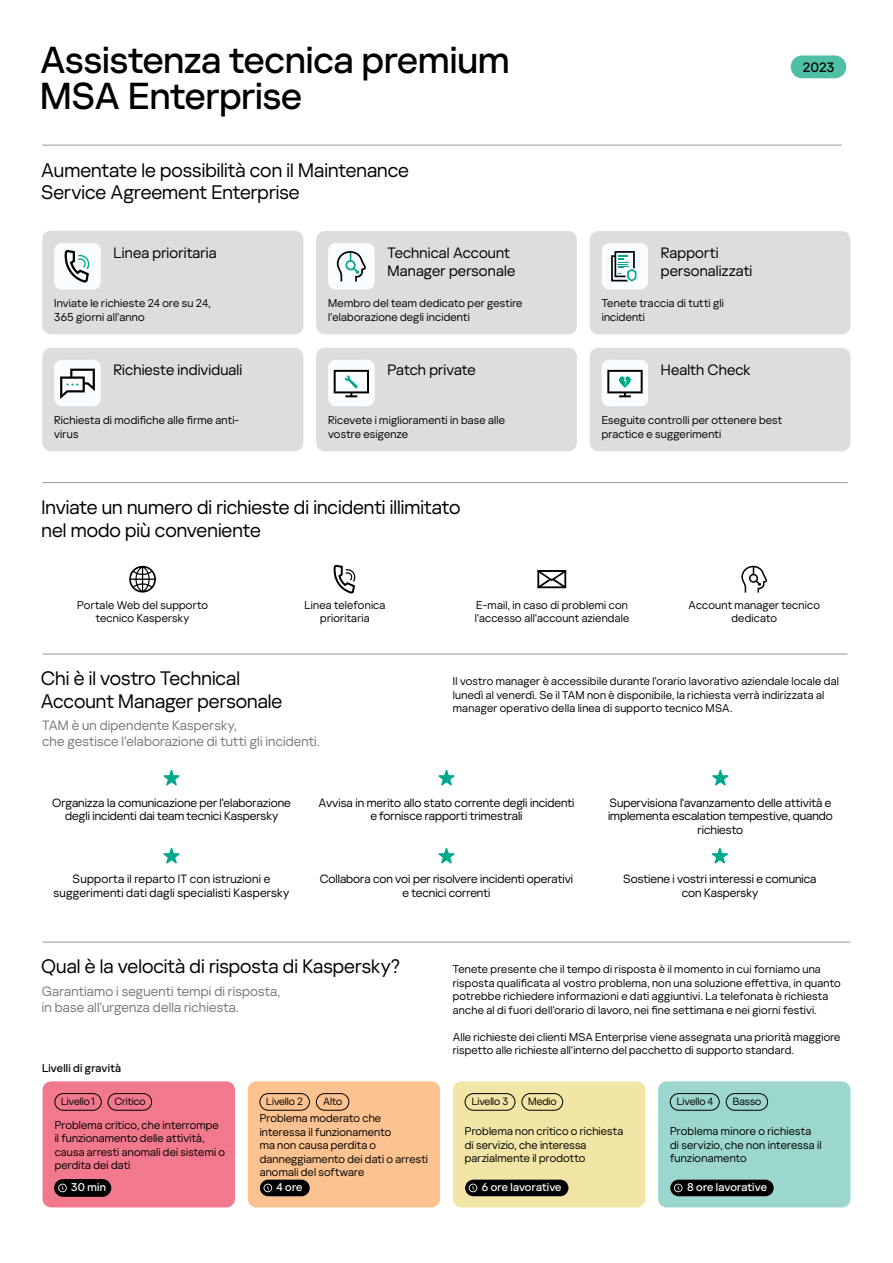
<style>
.page{position:relative;width:893px;height:1263px;background:#fff}
.page>*{position:absolute;margin:0;border:0;box-sizing:border-box;transform-origin:0 0}
.t1{font:500 37.5px/36px "Kaspersky Sans Display";letter-spacing:-.005em;color:#000}
.t2{font:19.5px/22.5px "Kaspersky Sans Display";color:#000}
.titles_vidget{font:15px/18px "Kaspersky Sans Display";letter-spacing:.01em;color:#000}
.subhead{font:13.5px/15.8px "Kaspersky Sans Display";letter-spacing:.015em;color:#77787b}
.head-severity-levels{font:500 13.5px "Kaspersky Sans Display";color:#000}
.titles_centered{font:12px/13.5px "Kaspersky Sans Display";color:#000;text-align:center}
.body{font:11.25px/13.5px "Kaspersky Sans Display";letter-spacing:.02em;color:#000}
.body-severity-levels{font:11.25px/13.5px "Kaspersky Sans Display";letter-spacing:.015em;color:#000}
.body-2{font:500 11.25px "Kaspersky Sans Display";letter-spacing:.01em;color:#fff}
.body-3{font:500 11.25px "Kaspersky Sans Display";letter-spacing:.02em;color:#000}
.head-severity-levels-2{font:10.5px "Kaspersky Sans Display";color:#000}
</style>
<div class="page">
<div style="left:42px;top:231px;width:261px;height:103px;background:#dcddde;border-radius:9px"></div>
<div style="left:43px;top:1081px;width:192px;height:126px;background:#f2788d;border-radius:9px"></div>
<div style="left:791px;top:55px;width:55px;height:23px;background:#4fbfa5;border-radius:11px"></div>
<hr style="left:42px;top:145px;width:800px;height:1px;background:#939598">
<hr style="left:43px;top:482px;width:805px;height:1px;background:#939598">
<hr style="left:43px;top:654px;width:804px;height:1px;background:#939598">
<hr style="left:43px;top:942px;width:807px;height:1px;background:#939598">
<div style="left:590px;top:348px;width:260px;height:103px;background:#dcddde;border-radius:9px"></div>
<div style="left:658px;top:1081px;width:192px;height:126px;background:#9cd7ce;border-radius:9px"></div>
<div style="left:453px;top:1081px;width:192px;height:126px;background:#f1e6a5;border-radius:9px"></div>
<div style="left:248px;top:1081px;width:192px;height:126px;background:#fcc28f;border-radius:9px"></div>
<div style="left:590px;top:231px;width:260px;height:103px;background:#dcddde;border-radius:9px"></div>
<div style="left:316px;top:231px;width:261px;height:103px;background:#dcddde;border-radius:9px"></div>
<div style="left:316px;top:348px;width:261px;height:103px;background:#dcddde;border-radius:9px"></div>
<div style="left:42px;top:348px;width:261px;height:103px;background:#dcddde;border-radius:9px"></div>
<div style="left:602px;top:360px;width:46px;height:46px;background:#fafdff;border-radius:8px"></div>
<div style="left:602px;top:243px;width:46px;height:46px;background:#fafdff;border-radius:8px"></div>
<div style="left:328px;top:243px;width:47px;height:46px;background:#fafdff;border-radius:8px"></div>
<div style="left:328px;top:360px;width:47px;height:46px;background:#fafdff;border-radius:8px"></div>
<div style="left:54px;top:360px;width:47px;height:46px;background:#fafdff;border-radius:8px"></div>
<div style="left:54px;top:243px;width:47px;height:46px;background:#fafdff;border-radius:8px"></div>
<div style="left:55px;top:1093px;width:47px;height:17px;border:1px solid #000;border-radius:8px"></div>
<div style="left:465px;top:1093px;width:50px;height:17px;border:1px solid #000;border-radius:8px"></div>
<div style="left:260px;top:1093px;width:50px;height:17px;border:1px solid #000;border-radius:8px"></div>
<div style="left:260px;top:1179px;width:50px;height:17px;background:#000;border-radius:8px"></div>
<div style="left:465px;top:1179px;width:103px;height:17px;background:#000;border-radius:8px"></div>
<div style="left:670px;top:1179px;width:104px;height:17px;background:#000;border-radius:8px"></div>
<div style="left:55px;top:1179px;width:56px;height:17px;background:#000;border-radius:8px"></div>
<div style="left:54px;top:1179px;width:57px;height:17px;border:1px solid #000;border-radius:8px"></div>
<div style="left:670px;top:1093px;width:49px;height:17px;border:1px solid #000;border-radius:8px"></div>
<div style="left:108px;top:1093px;width:44px;height:17px;border:1px solid #000;border-radius:8px"></div>
<div style="left:522px;top:1093px;width:41px;height:17px;border:1px solid #000;border-radius:8px"></div>
<div style="left:316px;top:1093px;width:33px;height:17px;border:1px solid #000;border-radius:8px"></div>
<div style="left:726px;top:1093px;width:42px;height:17px;border:1px solid #000;border-radius:8px"></div>
<svg style="left:129px;top:566px;width:27px;height:27px"></svg>
<svg style="left:264px;top:1184px;width:8px;height:8px"></svg>
<svg style="left:469px;top:1184px;width:8px;height:8px"></svg>
<svg style="left:674px;top:1184px;width:8px;height:8px"></svg>
<svg style="left:58px;top:1184px;width:9px;height:8px"></svg>
<svg style="left:438px;top:770px;width:17px;height:16px"></svg>
<svg style="left:712px;top:770px;width:17px;height:16px"></svg>
<svg style="left:438px;top:848px;width:17px;height:16px"></svg>
<svg style="left:711px;top:848px;width:17px;height:16px"></svg>
<svg style="left:163px;top:848px;width:17px;height:16px"></svg>
<svg style="left:163px;top:770px;width:17px;height:16px"></svg>
<svg style="left:64px;top:250px;width:26px;height:33px"></svg>
<svg style="left:333px;top:565px;width:23px;height:29px"></svg>
<svg style="left:607px;top:370px;width:36px;height:27px"></svg>
<svg style="left:334px;top:370px;width:35px;height:27px"></svg>
<svg style="left:741px;top:566px;width:26px;height:27px"></svg>
<svg style="left:337px;top:251px;width:29px;height:30px"></svg>
<svg style="left:611px;top:251px;width:25px;height:30px"></svg>
<svg style="left:537px;top:570px;width:29px;height:18px"></svg>
<svg style="left:60px;top:369px;width:35px;height:30px"></svg>
<p class="t1" style="left:40px;top:42px;width:471px">Assistenza tecnica premium<br>MSA Enterprise</p>
<p class="head-severity-levels" style="left:803px;top:59px;width:33px">2023</p>
<p class="t2" style="left:41px;top:159px;width:369px">Aumentate le possibilità con il Maintenance<br>Service Agreement Enterprise</p>
<p class="titles_vidget" style="left:114px;top:244px;width:105px">Linea prioritaria</p>
<p class="titles_vidget" style="left:387px;top:244px;width:129px">Technical Account<br>Manager personale</p>
<p class="titles_vidget" style="left:661px;top:244px;width:93px">Rapporti personalizzati</p>
<p class="body" style="left:54px;top:297px;width:158px">Inviate le richieste 24 ore su 24,<br>365 giorni all'anno</p>
<p class="body" style="left:328px;top:297px;width:196px">Membro del team dedicato per gestire l'elaborazione degli incidenti</p>
<p class="body" style="left:602px;top:297px;width:124px">Tenete traccia di tutti gli incidenti</p>
<p class="titles_vidget" style="left:114px;top:361px;width:130px">Richieste individuali</p>
<p class="titles_vidget" style="left:387px;top:361px;width:90px">Patch private</p>
<p class="titles_vidget" style="left:661px;top:361px;width:91px">Health Check</p>
<p class="body" style="left:54px;top:414px;width:186px">Richiesta di modifiche alle firme anti&shy;virus</p>
<p class="body" style="left:328px;top:414px;width:178px">Ricevete i miglioramenti in base alle vostre esigenze</p>
<p class="body" style="left:602px;top:414px;width:182px">Eseguite controlli per ottenere best practice e suggerimenti</p>
<p class="t2" style="left:41px;top:496px;width:420px">Inviate un numero di richieste di incidenti illimitato nel modo più conveniente</p>
<p class="body" style="left:77px;top:598px;width:132px;text-align:center">Portale Web del supporto tecnico Kaspersky</p>
<p class="body" style="left:688px;top:598px;width:133px;text-align:center">Account manager tecnico dedicato</p>
<p class="body" style="left:304px;top:598px;width:82px;text-align:center">Linea telefonica prioritaria</p>
<p class="body" style="left:475px;top:598px;width:156px">E-mail, in caso di problemi con l'accesso all'account aziendale</p>
<p class="t2" style="left:41px;top:667px;width:243px">Chi è il vostro Technical<br>Account Manager personale</p>
<p class="subhead" style="left:42px;top:718px;width:279px">TAM è un dipendente Kaspersky,<br>che gestisce l'elaborazione di tutti gli incidenti.</p>
<p class="body" style="left:453px;top:675px;width:388px">Il vostro manager è accessibile durante l'orario lavorativo aziendale locale dal lunedì al venerdì. Se il TAM non è disponibile, la richiesta verrà indirizzata al manager operativo della linea di supporto tecnico MSA.</p>
<p class="titles_centered" style="left:52px;top:796px;width:240px">Organizza la comunicazione per l'elaborazione degli incidenti dai team tecnici Kaspersky</p>
<p class="titles_centered" style="left:53px;top:872px;width:238px">Supporta il reparto IT con istruzioni e suggerimenti dati dagli specialisti Kaspersky</p>
<p class="titles_centered" style="left:319px;top:796px;width:257px">Avvisa in merito allo stato corrente degli incidenti e fornisce rapporti trimestrali</p>
<p class="titles_centered" style="left:608px;top:796px;width:226px">Supervisiona l'avanzamento delle attività e implementa escalation tempestive, quando richiesto</p>
<p class="titles_centered" style="left:320px;top:872px;width:255px">Collabora con voi per risolvere incidenti operativi e tecnici correnti</p>
<p class="titles_centered" style="left:623px;top:872px;width:195px">Sostiene i vostri interessi e comunica con Kaspersky</p>
<p class="t2" style="left:41px;top:955px;width:360px">Qual è la velocità di risposta di Kaspersky?</p>
<p class="subhead" style="left:42px;top:983px;width:240px">Garantiamo i seguenti tempi di risposta, in base all'urgenza della richiesta.</p>
<p class="body-3" style="left:42px;top:1062px;width:81px">Livelli di gravità</p>
<p class="body" style="left:453px;top:963px;width:389px">Tenete presente che il tempo di risposta è il momento in cui forniamo una risposta qualificata al vostro problema, non una soluzione effettiva, in quanto potrebbe richiedere informazioni e dati aggiuntivi. La telefonata è richiesta anche al di fuori dell'orario di lavoro, nei fine settimana e nei giorni festivi.</p>
<p class="body" style="left:453px;top:1030px;width:389px">Alle richieste dei clienti MSA Enterprise viene assegnata una priorità maggiore rispetto alle richieste all'interno del pacchetto di supporto standard.</p>
<p class="head-severity-levels-2" style="left:61px;top:1096px;width:35px">Livello 1</p>
<p class="head-severity-levels-2" style="left:114px;top:1096px;width:33px">Critico</p>
<p class="head-severity-levels-2" style="left:266px;top:1096px;width:38px">Livello 2</p>
<p class="head-severity-levels-2" style="left:323px;top:1096px;width:21px">Alto</p>
<p class="head-severity-levels-2" style="left:472px;top:1096px;width:38px">Livello 3</p>
<p class="head-severity-levels-2" style="left:528px;top:1096px;width:30px">Medio</p>
<p class="head-severity-levels-2" style="left:677px;top:1096px;width:38px">Livello 4</p>
<p class="head-severity-levels-2" style="left:733px;top:1096px;width:30px">Basso</p>
<p class="body-severity-levels" style="left:55px;top:1118px;width:172px">Problema critico, che interrompe il funzionamento delle attività, causa arresti anomali dei sistemi o perdita dei dati</p>
<p class="body-severity-levels" style="left:260px;top:1111px;width:170px">Problema moderato che interessa il funzionamento<br>ma non causa perdita o danneggiamento dei dati o arresti anomali del software</p>
<p class="body-severity-levels" style="left:465px;top:1125px;width:160px">Problema non critico o richiesta di servizio, che interessa parzialmente il prodotto</p>
<p class="body-severity-levels" style="left:670px;top:1125px;width:153px">Problema minore o richiesta di servizio, che non interessa il funzionamento</p>
<p class="body-2" style="left:71px;top:1181px;width:36px">30 min</p>
<p class="body-2" style="left:277px;top:1181px;width:27px">4 ore</p>
<p class="body-2" style="left:482px;top:1181px;width:81px">6 ore lavorative</p>
<p class="body-2" style="left:687px;top:1181px;width:81px">8 ore lavorative</p>
</div>
